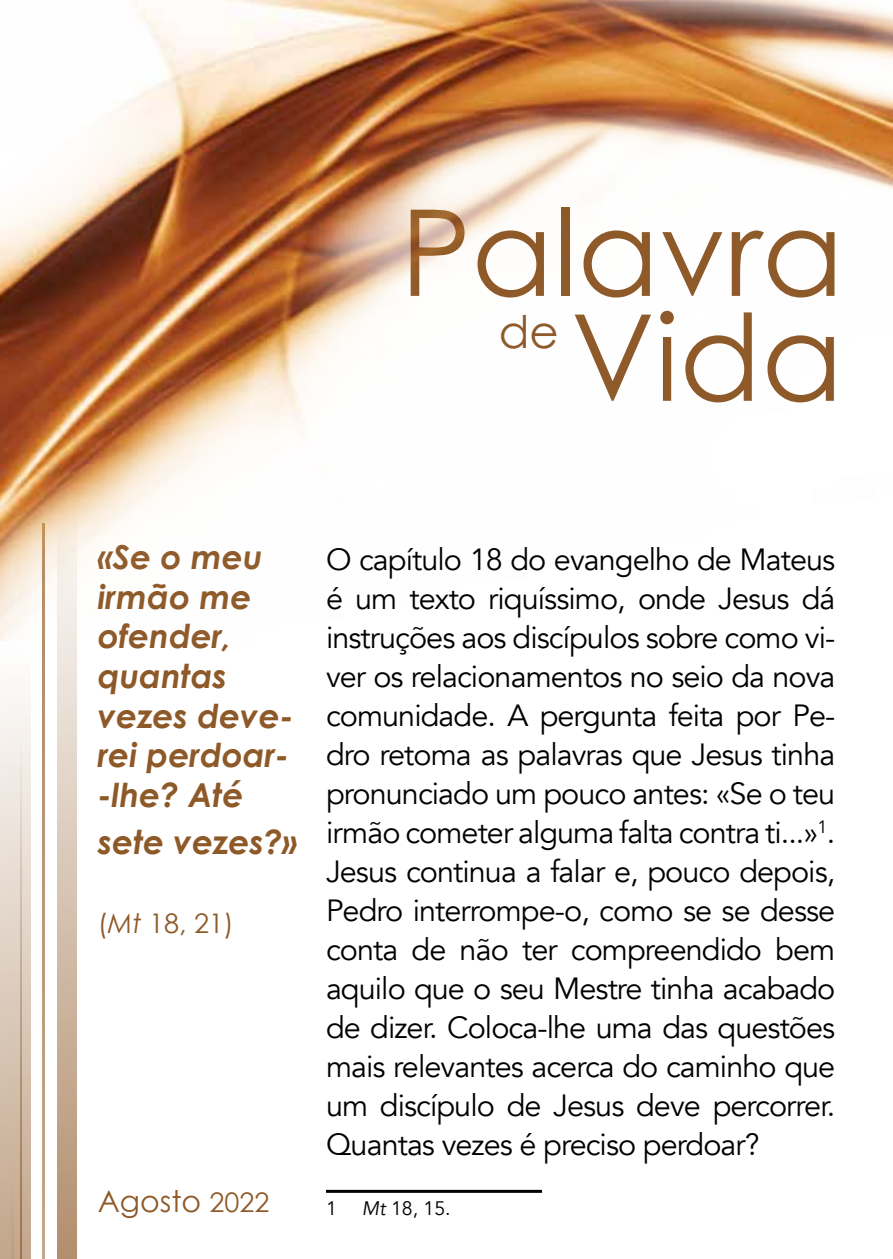
<style>
.page{position:relative;width:893px;height:1259px;background:#fff}
.page>*{position:absolute;margin:0;border:0;box-sizing:border-box;transform-origin:0 0}
.t1{font:120px/105px "Century Gothic";color:#8e5928;text-align:right}
.t2{font:45px "Century Gothic";color:#8e5928}
.t3{font:italic 700 33px/39.6px "Century Gothic";color:#8e5928}
.t4{font:30.6px/39px "Avenir";letter-spacing:-.03em;color:#000;text-align:justify}
.t5{font:30px "Century Gothic";color:#8e5928}
.t6{font:27px "Century Gothic";color:#8e5928}
.t7{font:19.5px "Avenir";color:#000}
.s1{font-style:italic}
.s2{font-size:27px}
</style>
<div class="page">
<hr style="left:326px;top:1189px;width:216px;height:3px;background:#000">
<svg style="left:57px;top:640px;width:20px;height:619px;background:#d1bba8"></svg>
<svg style="left:0;top:640px;width:31px;height:619px;background:#dfd1c3"></svg>
<hr style="left:43px;top:523px;width:2px;height:736px;background:#8e5928">
<hr style="left:20px;top:585px;width:1px;height:674px;background:#8e5928">
<hr style="left:11px;top:584px;width:3px;height:675px;background:#8e5928">
<img style="left:0;top:0;width:893px;height:640px">
<h1 class="t1" style="left:400px;top:198px;width:445px">Palavra<br>Vida</h1>
<h2 class="t2" style="left:499px;top:300px;width:62px">de</h2>
<p class="t3" style="left:98px;top:536px;width:198px">«Se o meu irmão me ofender, quantas vezes deve&shy;rei perdoar--lhe? Até</p>
<p class="t3" style="left:98px;top:820px;width:201px">sete vezes?»</p>
<p class="t6" style="left:98px;top:904px;width:138px">(<span class="s1">Mt</span> 18, 21)</p>
<p class="t5" style="left:98px;top:1180px;width:173px">Agosto <span class="s2">2022</span></p>
<p class="t4" style="left:326px;top:540px;width:511px">O capítulo 18 do evangelho de Mateus é um texto riquíssimo, onde Jesus dá instruções aos discípulos sobre como vi&shy;ver os relacionamentos no seio da nova comunidade. A pergunta feita por Pe&shy;dro retoma as palavras que Jesus tinha pronunciado um pouco antes: «Se o teu irmão cometer alguma falta contra ti...»<sup>1</sup>.<br>Jesus continua a falar e, pouco depois, Pedro interrompe-o, como se se desse conta de não ter compreendido bem aquilo que o seu Mestre tinha acabado de dizer. Coloca-lhe uma das questões mais relevantes acerca do caminho que um discípulo de Jesus deve percorrer.<br>Quantas vezes é preciso perdoar?</p>
<p class="t7" style="left:326px;top:1196px;width:12px">1</p>
<p class="t7" style="left:362px;top:1196px;width:90px"><span class="s1">Mt</span> 18, 15.</p>
</div>
